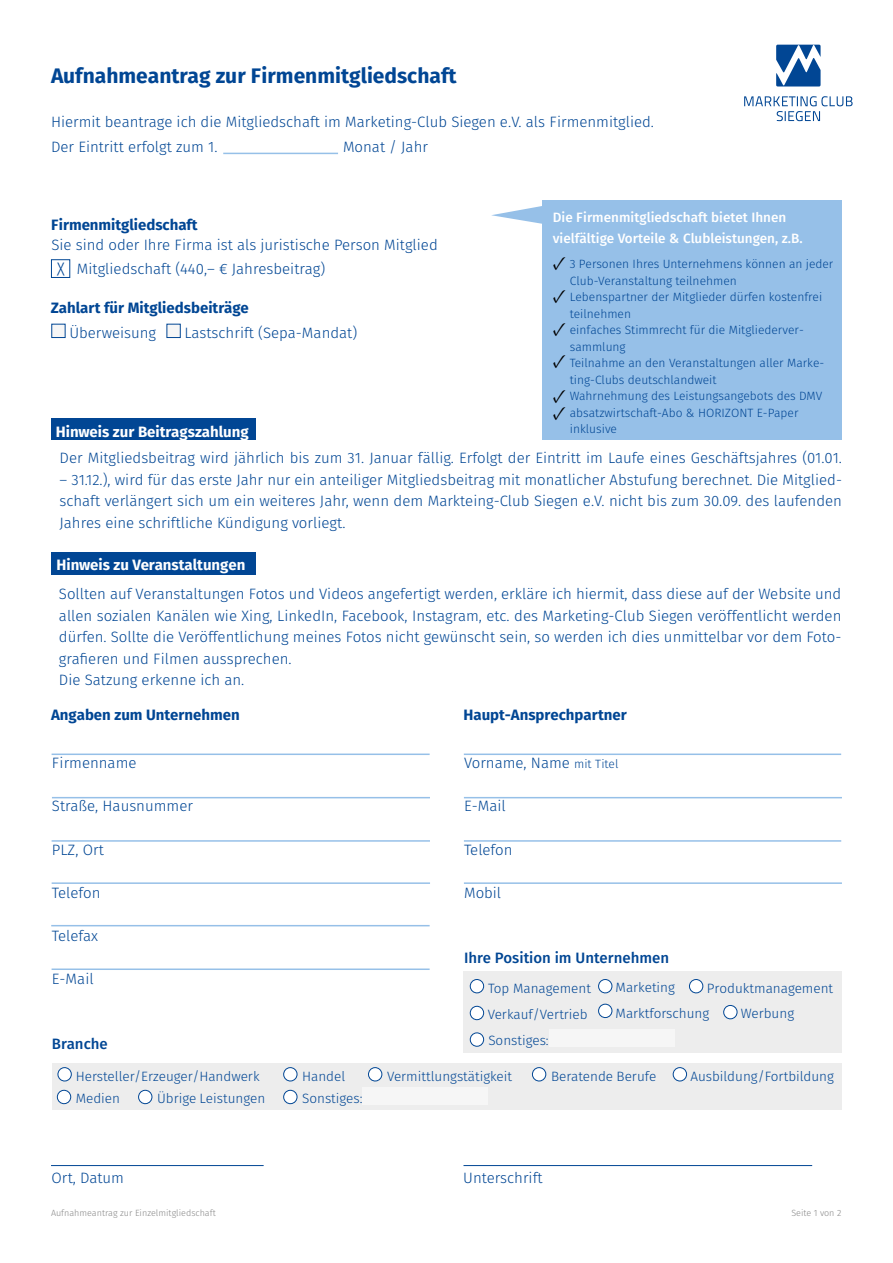
<style>
.page{position:relative;width:893px;height:1263px;background:#fff}
.page>*{position:absolute;margin:0;border:0;box-sizing:border-box;transform-origin:0 0}
.t1{font:700 21px "Fira Sans";color:#014694}
.t2{font:700 19.5px/32.1px "Minion Pro";color:#000}
.t3{font:300 18px "Fira Sans";color:#014694}
.t4{font:300 15px/21.6px "Fira Sans";color:#014694}
.t5{font:700 15px "Fira Sans";color:#014694}
.t6{font:700 15px "Fira Sans";color:#fff}
.t7{font:500 15px "Fira Sans";color:#014694}
.t8{font:300 13.5px "Fira Sans";color:#014694}
.t9{font:500 13.5px/21.6px "Fira Sans";color:#fff}
.t10{font:300 12px/16.5px "Fira Sans";color:#014694}
.t11{font:300 9px "Fira Sans";color:#878787}
.s1{font-size:12px}
</style>
<div class="page">
<svg style="left:776px;top:44px;width:45px;height:43px"></svg>
<svg style="left:744px;top:96px;width:109px;height:25px"></svg>
<div style="left:52px;top:418px;width:204px;height:22px;background:#014694"></div>
<div style="left:542px;top:200px;width:300px;height:240px;background:#96c0e8"></div>
<svg style="left:491px;top:206px;width:51px;height:18px"></svg>
<div style="left:51px;top:552px;width:204px;height:23px;background:#014694"></div>
<hr style="left:52px;top:753px;width:378px;height:2px;background:#96c0e8">
<hr style="left:52px;top:797px;width:378px;height:1px;background:#96c0e8">
<hr style="left:52px;top:840px;width:378px;height:2px;background:#96c0e8">
<hr style="left:52px;top:882px;width:378px;height:2px;background:#96c0e8">
<hr style="left:464px;top:753px;width:377px;height:2px;background:#96c0e8">
<hr style="left:464px;top:797px;width:378px;height:1px;background:#96c0e8">
<hr style="left:464px;top:840px;width:377px;height:2px;background:#96c0e8">
<hr style="left:464px;top:882px;width:378px;height:2px;background:#96c0e8">
<hr style="left:223px;top:153px;width:115px;height:1px;background:#96c0e8">
<hr style="left:51px;top:1165px;width:213px;height:1px;background:#014694">
<hr style="left:463px;top:1165px;width:349px;height:1px;background:#014694">
<div style="left:51px;top:259px;width:19px;height:19px;border:1px solid #014694"></div>
<hr style="left:51px;top:925px;width:379px;height:1px;background:#96c0e8">
<hr style="left:52px;top:968px;width:378px;height:2px;background:#96c0e8">
<div style="left:52px;top:1063px;width:789px;height:47px;background:#ededed"></div>
<div style="left:57px;top:1067px;width:15px;height:14px;background:#fff;border:1px solid #014694;border-radius:50%"></div>
<div style="left:283px;top:1067px;width:15px;height:14px;background:#fff;border:1px solid #014694;border-radius:50%"></div>
<div style="left:368px;top:1067px;width:14px;height:14px;background:#fff;border:1px solid #014694;border-radius:50%"></div>
<div style="left:532px;top:1067px;width:14px;height:14px;background:#fff;border:1px solid #014694;border-radius:50%"></div>
<div style="left:672px;top:1067px;width:15px;height:14px;background:#fff;border:1px solid #014694;border-radius:50%"></div>
<div style="left:283px;top:1090px;width:15px;height:14px;background:#fff;border:1px solid #014694;border-radius:50%"></div>
<div style="left:57px;top:1090px;width:14px;height:14px;background:#fff;border:1px solid #014694;border-radius:50%"></div>
<div style="left:138px;top:1090px;width:15px;height:14px;background:#fff;border:1px solid #014694;border-radius:50%"></div>
<div style="left:363px;top:1087px;width:125px;height:17px;background:#f6f6f6"></div>
<div style="left:463px;top:971px;width:379px;height:82px;background:#ededed"></div>
<div style="left:470px;top:979px;width:14px;height:14px;background:#fff;border:1px solid #014694;border-radius:50%"></div>
<div style="left:598px;top:979px;width:15px;height:14px;background:#fff;border:1px solid #014694;border-radius:50%"></div>
<div style="left:689px;top:979px;width:14px;height:14px;background:#fff;border:1px solid #014694;border-radius:50%"></div>
<div style="left:723px;top:1005px;width:15px;height:14px;background:#fff;border:1px solid #014694;border-radius:50%"></div>
<svg style="left:598px;top:1003px;width:15px;height:15px"></svg>
<div style="left:470px;top:1032px;width:14px;height:15px;background:#fff;border:1px solid #014694;border-radius:50%"></div>
<div style="left:470px;top:1006px;width:14px;height:14px;background:#fff;border:1px solid #014694;border-radius:50%"></div>
<div style="left:51px;top:324px;width:15px;height:14px;background:#f6f6f6;border:1px solid #014694"></div>
<div style="left:167px;top:324px;width:14px;height:14px;background:#f6f6f6;border:1px solid #014694"></div>
<div style="left:549px;top:1030px;width:125px;height:17px;background:#f6f6f6"></div>
<h1 class="t1" style="left:51px;top:58px;width:407px">Aufnahmeantrag zur Firmenmitgliedschaft</h1>
<p class="t4" style="left:51px;top:108px;width:604px;line-height:25.8px">Hiermit beantrage ich die Mitgliedschaft im Marketing-Club Siegen e.V. als Firmenmitglied.<br>Der Eintritt erfolgt zum 1.</p>
<p class="t4" style="left:343px;top:136px;width:87px">Monat / Jahr</p>
<p class="t5" style="left:51px;top:212px;width:148px">Firmenmitgliedschaft</p>
<p class="t4" style="left:77px;top:233px;width:362px;line-height:23.4px;text-indent:-26px">Sie sind oder Ihre Firma ist als juristische Person Mitglied<br>Mitgliedschaft (440,– € Jahresbeitrag)</p>
<p class="t3" style="left:57px;top:253px;width:10px">ꭓ</p>
<p class="t5" style="left:51px;top:295px;width:199px">Zahlart für Mitgliedsbeiträge</p>
<p class="t4" style="left:69px;top:322px;width:88px">Überweisung</p>
<p class="t4" style="left:184px;top:322px;width:174px">Lastschrift (Sepa-Mandat)</p>
<p class="t9" style="left:553px;top:205px;width:251px">Die Firmenmitgliedschaft bietet Ihnen vielfältige Vorteile &amp; Clubleistungen, z.B.</p>
<p class="t10" style="left:570px;top:256px;width:265px">3 Personen Ihres Unternehmens können an jeder Club-Veranstaltung teilnehmen<br>Lebenspartner der Mitglieder dürfen kostenfrei teilnehmen<br>einfaches Stimmrecht für die Mitgliederver&shy;sammlung<br>Teilnahme an den Veranstaltungen aller Marke&shy;ting-Clubs deutschlandweit<br>Wahrnehmung des Leistungsangebots des DMV absatzwirtschaft-Abo &amp; HORIZONT E-Paper</p>
<h2 class="t2" style="left:553px;top:247px;width:15px">✓</h2>
<h2 class="t2" style="left:553px;top:280px;width:15px">✓</h2>
<h2 class="t2" style="left:553px;top:313px;width:15px">✓ ✓</h2>
<h2 class="t2" style="left:553px;top:379px;width:15px">✓</h2>
<h2 class="t2" style="left:553px;top:396px;width:15px">✓</h2>
<p class="t6" style="left:56px;top:419px;width:194px">Hinweis zur Beitragszahlung</p>
<p class="t10" style="left:570px;top:421px;width:49px">inklusive</p>
<p class="t4" style="left:60px;top:447px;width:784px">Der Mitgliedsbeitrag wird jährlich bis zum 31. Januar fällig. Erfolgt der Eintritt im Laufe eines Geschäftsjahres (01.01.</p>
<p class="t4" style="left:60px;top:469px;width:784px;text-align:justify">– 31.12.), wird für das erste Jahr nur ein anteiliger Mitgliedsbeitrag mit monatlicher Abstufung berechnet. Die Mitglied&shy;schaft verlängert sich um ein weiteres Jahr, wenn dem Markteing-Club Siegen e.V. nicht bis zum 30.09. des laufenden Jahres eine schriftliche Kündigung vorliegt.</p>
<p class="t6" style="left:57px;top:553px;width:190px">Hinweis zu Veranstaltungen</p>
<p class="t4" style="left:59px;top:583px;width:784px">Sollten auf Veranstaltungen Fotos und Videos angefertigt werden, erkläre ich hiermit, dass diese auf der Website und allen sozialen Kanälen wie Xing, LinkedIn, Facebook, Instagram, etc. des Marketing-Club Siegen veröffentlicht werden dürfen. Sollte die Veröffentlichung meines Fotos nicht gewünscht sein, so werden ich dies unmittelbar vor dem Foto&shy;grafieren und Filmen aussprechen.<br>Die Satzung erkenne ich an.</p>
<p class="t5" style="left:51px;top:702px;width:190px">Angaben zum Unternehmen</p>
<p class="t4" style="left:52px;top:752px;width:86px">Firmenname</p>
<p class="t4" style="left:52px;top:795px;width:143px">Straße, Hausnummer</p>
<p class="t4" style="left:52px;top:838px;width:53px">PLZ, Ort</p>
<p class="t4" style="left:52px;top:882px;width:50px">Telefon</p>
<p class="t4" style="left:52px;top:925px;width:48px">Telefax</p>
<p class="t4" style="left:52px;top:968px;width:43px">E-Mail</p>
<p class="t5" style="left:463px;top:702px;width:165px">Haupt-Ansprechpartner</p>
<p class="t4" style="left:464px;top:752px;width:156px">Vorname, Name <span class="s1">mit Titel</span></p>
<p class="t4" style="left:464px;top:795px;width:43px">E-Mail</p>
<p class="t4" style="left:464px;top:838px;width:50px">Telefon</p>
<p class="t4" style="left:464px;top:882px;width:39px">Mobil</p>
<p class="t7" style="left:464px;top:945px;width:207px">Ihre Position im Unternehmen</p>
<p class="t8" style="left:488px;top:978px;width:104px">Top Management</p>
<p class="t8" style="left:615px;top:978px;width:61px">Marketing</p>
<p class="t8" style="left:707px;top:979px;width:128px">Produktmanagement</p>
<p class="t8" style="left:488px;top:1004px;width:101px">Verkauf/Vertrieb</p>
<p class="t8" style="left:615px;top:1004px;width:95px">Marktforschung</p>
<p class="t8" style="left:741px;top:1004px;width:55px">Werbung</p>
<p class="t7" style="left:52px;top:1032px;width:57px">Branche</p>
<p class="t8" style="left:488px;top:1031px;width:62px">Sonstiges:</p>
<p class="t8" style="left:76px;top:1066px;width:185px">Hersteller/Erzeuger/Handwerk</p>
<p class="t8" style="left:302px;top:1066px;width:45px">Handel</p>
<p class="t8" style="left:387px;top:1066px;width:127px">Vermittlungstätigkeit</p>
<p class="t8" style="left:551px;top:1066px;width:107px">Beratende Berufe</p>
<p class="t8" style="left:690px;top:1066px;width:145px">Ausbildung/Fortbildung</p>
<p class="t8" style="left:76px;top:1088px;width:46px">Medien</p>
<p class="t8" style="left:157px;top:1088px;width:110px">Übrige Leistungen</p>
<p class="t8" style="left:302px;top:1088px;width:62px">Sonstiges:</p>
<p class="t4" style="left:52px;top:1167px;width:74px">Ort, Datum</p>
<p class="t4" style="left:463px;top:1167px;width:81px">Unterschrift</p>
<p class="t11" style="left:51px;top:1206px;width:166px">Aufnahmeantrag zur Einzelmitgliedschaft</p>
<p class="t11" style="left:791px;top:1206px;width:52px">Seite 1 von 2</p>
</div>
